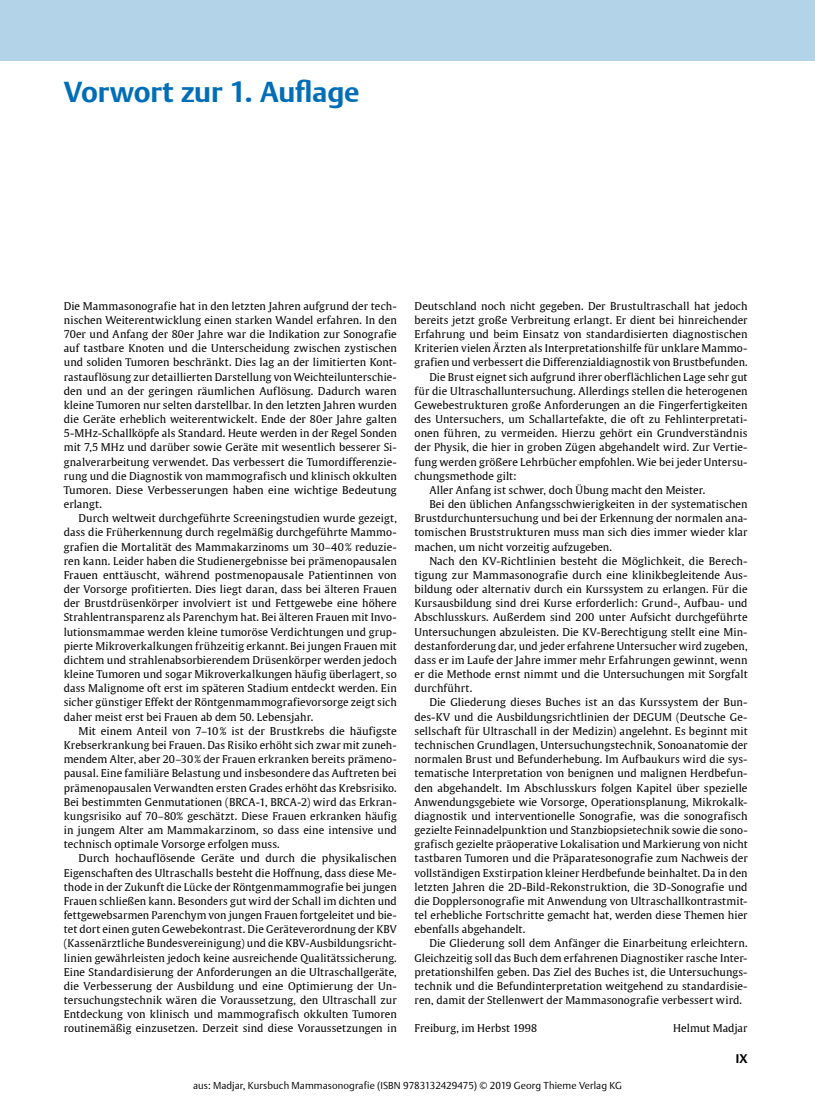
<style>
.page{position:relative;width:815px;height:1099px;background:#fff}
.page>*{position:absolute;margin:0;border:0;box-sizing:border-box;transform-origin:0 0}
.t1{font:700 28.75px "Thieme Argo 2008";letter-spacing:-.005em;color:#006eb7}
.t2{font:700 12.5px "Thieme Argo 2008";color:#000}
.t3{font:10.62px/14.1px "Thieme Gulliver 2008";letter-spacing:.005em;color:#000;text-align:justify}
.t4{font:300 10px "Thieme Argo 2008";letter-spacing:.01em;color:#000}
</style>
<div class="page">
<div style="left:0;top:0;width:815px;height:60px;background:#b3d3e9"></div>
<h1 class="t1" style="left:64px;top:73px;width:297px">Vorwort zur 1. Auflage</h1>
<p class="t3" style="left:64px;top:298px;width:335px">Die Mammasonografie hat in den letzten Jahren aufgrund der tech&shy;nischen Weiterentwicklung einen starken Wandel erfahren. In den 70er und Anfang der 80er Jahre war die Indikation zur Sonografie auf tastbare Knoten und die Unterscheidung zwischen zystischen und soliden Tumoren beschränkt. Dies lag an der limitierten Kont&shy;rastauflösung zur detaillierten Darstellung von Weichteilunterschie&shy;den und an der geringen räumlichen Auflösung. Dadurch waren kleine Tumoren nur selten darstellbar. In den letzten Jahren wurden die Geräte erheblich weiterentwickelt. Ende der 80er Jahre galten 5-MHz-Schallköpfe als Standard. Heute werden in der Regel Sonden mit 7,5 MHz und darüber sowie Geräte mit wesentlich besserer Si&shy;gnalverarbeitung verwendet. Das verbessert die Tumordifferenzie&shy;rung und die Diagnostik von mammografisch und klinisch okkulten Tumoren. Diese Verbesserungen haben eine wichtige Bedeutung erlangt.</p>
<p class="t3" style="left:64px;top:511px;width:335px;text-indent:15px">Durch weltweit durchgeführte Screeningstudien wurde gezeigt, dass die Früherkennung durch regelmäßig durchgeführte Mammo&shy;grafien die Mortalität des Mammakarzinoms um 30–40% reduzie&shy;ren kann. Leider haben die Studienergebnisse bei prämenopausalen Frauen enttäuscht, während postmenopausale Patientinnen von der Vorsorge profitierten. Dies liegt daran, dass bei älteren Frauen der Brustdrüsenkörper involviert ist und Fettgewebe eine höhere Strahlentransparenz als Parenchym hat. Bei älteren Frauen mit Invo&shy;lutionsmammae werden kleine tumoröse Verdichtungen und grup&shy;pierte Mikroverkalkungen frühzeitig erkannt. Bei jungen Frauen mit dichtem und strahlenabsorbierendem Drüsenkörper werden jedoch kleine Tumoren und sogar Mikroverkalkungen häufig überlagert, so dass Malignome oft erst im späteren Stadium entdeckt werden. Ein sicher günstiger Effekt der Röntgenmammografievorsorge zeigt sich daher meist erst bei Frauen ab dem 50. Lebensjahr.</p>
<p class="t3" style="left:64px;top:723px;width:335px;text-indent:15px">Mit einem Anteil von 7–10% ist der Brustkrebs die häufigste Krebserkrankung bei Frauen. Das Risiko erhöht sich zwar mit zuneh&shy;mendem Alter, aber 20–30% der Frauen erkranken bereits prämeno&shy;pausal. Eine familiäre Belastung und insbesondere das Auftreten bei prämenopausalen Verwandten ersten Grades erhöht das Krebsrisiko.<br>Bei bestimmten Genmutationen (BRCA-1, BRCA-2) wird das Erkran&shy;kungsrisiko auf 70–80% geschätzt. Diese Frauen erkranken häufig in jungem Alter am Mammakarzinom, so dass eine intensive und technisch optimale Vorsorge erfolgen muss.</p>
<p class="t3" style="left:64px;top:851px;width:335px;text-indent:15px">Durch hochauflösende Geräte und durch die physikalischen Eigenschaften des Ultraschalls besteht die Hoffnung, dass diese Me&shy;thode in der Zukunft die Lücke der Röntgenmammografie bei jungen Frauen schließen kann. Besonders gut wird der Schall im dichten und fettgewebsarmen Parenchym von jungen Frauen fortgeleitet und bie&shy;tet dort einen guten Gewebekontrast. Die Geräteverordnung der KBV (Kassenärztliche Bundesvereinigung) und die KBV-Ausbildungsricht&shy;linien gewährleisten jedoch keine ausreichende Qualitätssicherung.<br>Eine Standardisierung der Anforderungen an die Ultraschallgeräte, die Verbesserung der Ausbildung und eine Optimierung der Un&shy;tersuchungstechnik wären die Voraussetzung, den Ultraschall zur Entdeckung von klinisch und mammografisch okkulten Tumoren routinemäßig einzusetzen. Derzeit sind diese Voraussetzungen in</p>
<p class="t3" style="left:415px;top:298px;width:335px">Deutschland noch nicht gegeben. Der Brustultraschall hat jedoch</p>
<p class="t3" style="left:415px;top:312px;width:335px">bereits jetzt große Verbreitung erlangt. Er dient bei hinreichender</p>
<p class="t3" style="left:415px;top:326px;width:335px">Erfahrung und beim Einsatz von standardisierten diagnostischen</p>
<p class="t3" style="left:415px;top:341px;width:335px">Kriterien vielen Ärzten als Interpretationshilfe für unklare Mammo-</p>
<p class="t3" style="left:415px;top:355px;width:335px">grafien und verbessert die Differenzialdiagnostik von Brustbefunden.</p>
<p class="t3" style="left:429px;top:369px;width:320px">Die Brust eignet sich aufgrund ihrer oberflächlichen Lage sehr gut</p>
<p class="t3" style="left:415px;top:383px;width:335px">für die Ultraschalluntersuchung. Allerdings stellen die heterogenen</p>
<p class="t3" style="left:415px;top:397px;width:335px">Gewebestrukturen große Anforderungen an die Fingerfertigkeiten</p>
<p class="t3" style="left:415px;top:411px;width:335px">des Untersuchers, um Schallartefakte, die oft zu Fehlinterpretati-</p>
<p class="t3" style="left:415px;top:426px;width:335px">onen führen, zu vermeiden. Hierzu gehört ein Grundverständnis</p>
<p class="t3" style="left:415px;top:440px;width:335px">der Physik, die hier in groben Zügen abgehandelt wird. Zur Vertie-</p>
<p class="t3" style="left:415px;top:454px;width:335px">fung werden größere Lehrbücher empfohlen. Wie bei jeder Untersu-</p>
<p class="t3" style="left:415px;top:468px;width:104px">chungsmethode gilt:</p>
<p class="t3" style="left:429px;top:482px;width:277px">Aller Anfang ist schwer, doch Übung macht den Meister.</p>
<p class="t3" style="left:429px;top:496px;width:320px">Bei den üblichen Anfangsschwierigkeiten in der systematischen</p>
<p class="t3" style="left:415px;top:511px;width:335px">Brustdurchuntersuchung und bei der Erkennung der normalen ana-</p>
<p class="t3" style="left:415px;top:525px;width:335px">tomischen Bruststrukturen muss man sich dies immer wieder klar</p>
<p class="t3" style="left:415px;top:539px;width:199px">machen, um nicht vorzeitig aufzugeben.</p>
<p class="t3" style="left:429px;top:553px;width:320px">Nach den KV-Richtlinien besteht die Möglichkeit, die Berech-</p>
<p class="t3" style="left:415px;top:567px;width:335px">tigung zur Mammasonografie durch eine klinikbegleitende Aus-</p>
<p class="t3" style="left:415px;top:581px;width:335px">bildung oder alternativ durch ein Kurssystem zu erlangen. Für die</p>
<p class="t3" style="left:415px;top:596px;width:335px">Kursausbildung sind drei Kurse erforderlich: Grund-, Aufbau- und</p>
<p class="t3" style="left:415px;top:610px;width:335px">Abschlusskurs. Außerdem sind 200 unter Aufsicht durchgeführte</p>
<p class="t3" style="left:415px;top:624px;width:335px">Untersuchungen abzuleisten. Die KV-Berechtigung stellt eine Min-</p>
<p class="t3" style="left:415px;top:638px;width:335px">destanforderung dar, und jeder erfahrene Untersucher wird zugeben,</p>
<p class="t3" style="left:415px;top:652px;width:335px">dass er im Laufe der Jahre immer mehr Erfahrungen gewinnt, wenn</p>
<p class="t3" style="left:415px;top:666px;width:335px">er die Methode ernst nimmt und die Untersuchungen mit Sorgfalt</p>
<p class="t3" style="left:415px;top:681px;width:59px">durchführt.</p>
<p class="t3" style="left:429px;top:695px;width:320px">Die Gliederung dieses Buches ist an das Kurssystem der Bun-</p>
<p class="t3" style="left:415px;top:709px;width:335px">des-KV und die Ausbildungsrichtlinien der DEGUM (Deutsche Ge-</p>
<p class="t3" style="left:415px;top:723px;width:335px">sellschaft für Ultraschall in der Medizin) angelehnt. Es beginnt mit</p>
<p class="t3" style="left:415px;top:737px;width:335px">technischen Grundlagen, Untersuchungstechnik, Sonoanatomie der</p>
<p class="t3" style="left:415px;top:751px;width:335px">normalen Brust und Befunderhebung. Im Aufbaukurs wird die sys-</p>
<p class="t3" style="left:415px;top:766px;width:335px">tematische Interpretation von benignen und malignen Herdbefun-</p>
<p class="t3" style="left:415px;top:780px;width:335px">den abgehandelt. Im Abschlusskurs folgen Kapitel über spezielle</p>
<p class="t3" style="left:415px;top:794px;width:335px">Anwendungsgebiete wie Vorsorge, Operationsplanung, Mikrokalk-</p>
<p class="t3" style="left:415px;top:808px;width:335px">diagnostik und interventionelle Sonografie, was die sonografisch</p>
<p class="t3" style="left:415px;top:822px;width:335px">gezielte Feinnadelpunktion und Stanzbiopsietechnik sowie die sono-</p>
<p class="t3" style="left:415px;top:836px;width:335px">grafisch gezielte präoperative Lokalisation und Markierung von nicht</p>
<p class="t3" style="left:415px;top:851px;width:335px">tastbaren Tumoren und die Präparatesonografie zum Nachweis der</p>
<p class="t3" style="left:415px;top:865px;width:335px">vollständigen Exstirpation kleiner Herdbefunde beinhaltet. Da in den</p>
<p class="t3" style="left:415px;top:879px;width:335px">letzten Jahren die 2D-Bild-Rekonstruktion, die 3D-Sonografie und</p>
<p class="t3" style="left:415px;top:893px;width:335px">die Dopplersonografie mit Anwendung von Ultraschallkontrastmit-</p>
<p class="t3" style="left:415px;top:907px;width:335px">tel erhebliche Fortschritte gemacht hat, werden diese Themen hier</p>
<p class="t3" style="left:415px;top:921px;width:112px">ebenfalls abgehandelt.</p>
<p class="t3" style="left:429px;top:935px;width:320px">Die Gliederung soll dem Anfänger die Einarbeitung erleichtern.</p>
<p class="t3" style="left:415px;top:950px;width:335px">Gleichzeitig soll das Buch dem erfahrenen Diagnostiker rasche Inter-</p>
<p class="t3" style="left:415px;top:964px;width:335px">pretationshilfen geben. Das Ziel des Buches ist, die Untersuchungs-</p>
<p class="t3" style="left:415px;top:978px;width:335px">technik und die Befundinterpretation weitgehend zu standardisie-</p>
<p class="t3" style="left:415px;top:992px;width:329px">ren, damit der Stellenwert der Mammasonografie verbessert wird.</p>
<p class="t3" style="left:415px;top:1020px;width:124px">Freiburg, im Herbst 1998</p>
<p class="t3" style="left:673px;top:1020px;width:76px">Helmut Madjar</p>
<p class="t2" style="left:736px;top:1049px;width:13px">IX</p>
<p class="t4" style="left:193px;top:1078px;width:430px">aus: Madjar, Kursbuch Mammasonografie (ISBN 9783132429475) © 2019 Georg Thieme Verlag KG</p>
</div>
